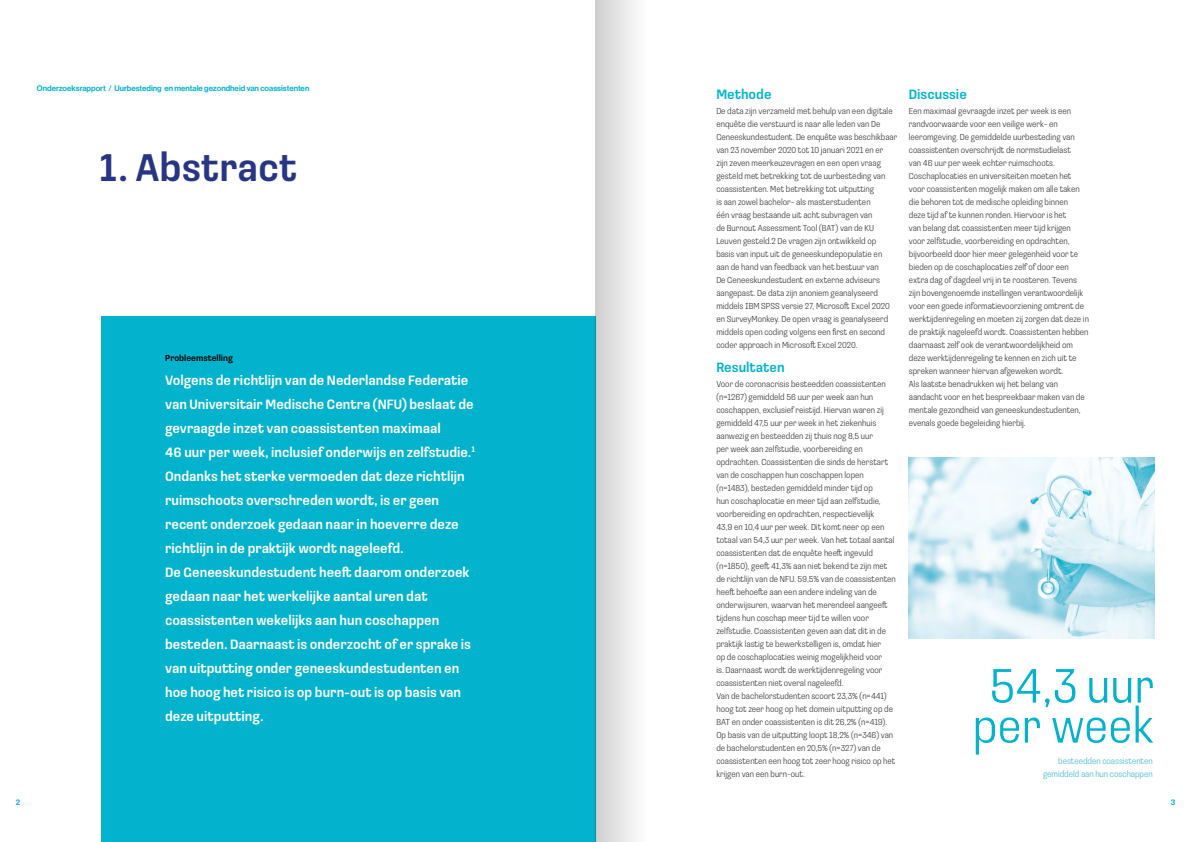
<style>
.page{position:relative;width:1191px;height:842px;background:#fff}
.page>*{position:absolute;margin:0;border:0;box-sizing:border-box;transform-origin:0 0}
.t1{font:300 50px/40px "Loos Condensed";color:#03b3cd;text-align:center}
.t2{font:500 40px "Loos Condensed";color:#283583}
.t3{font:500 14px/24px "Loos Condensed";color:#fff}
.t4{font:500 14px "Loos Condensed";color:#03b3cd}
.t5{font:300 9px/13px "Loos Condensed";color:#3c3c3b}
.t6{font:300 9px/13px "Loos Condensed";color:#49bad2;text-align:right}
.t7{font:500 9px "Loos Condensed";color:#000}
.t8{font:8px "N Haas Grotesk DS Pro 65 Md";color:#03b3cd}
</style>
<div class="page">
<div style="left:101px;top:316px;width:494px;height:526px;background:#03b3cd"></div>
<img style="left:909px;top:458px;width:245px;height:180px">
<div style="left:595px;top:0;width:85px;height:842px;background:linear-gradient(to right,#d6d6d6,#fff)"></div>
<p class="t8" style="left:37px;top:84px;width:274px">Onderzoeksrapport / Uurbesteding en mentale gezondheid van coassistenten</p>
<h2 class="t2" style="left:99px;top:139px;width:200px">1. Abstract</h2>
<p class="t7" style="left:165px;top:352px;width:69px">Probleemstelling</p>
<p class="t3" style="left:165px;top:368px;width:311px">Volgens de richtlijn van de Nederlandse Federatie van Universitair Medische Centra (NFU) beslaat de gevraagde inzet van coassistenten maximaal<br>46 uur per week, inclusief onderwijs en zelfstudie.<sup>1<br></sup>Ondanks het sterke vermoeden dat deze richtlijn ruimschoots overschreden wordt, is er geen recent onderzoek gedaan naar in hoeverre deze richtlijn in de praktijk wordt nageleefd.<br>De Geneeskundestudent heeft daarom onderzoek gedaan naar het werkelijke aantal uren dat coassistenten wekelijks aan hun coschappen besteden. Daarnaast is onderzocht of er sprake is van uitputting onder geneeskundestudenten en hoe hoog het risico is op burn-out is op basis van deze uitputting.</p>
<h3 class="t4" style="left:716px;top:85px;width:57px">Methode</h3>
<p class="t5" style="left:716px;top:104px;width:182px">De data zijn verzameld met behulp van een digitale enquête die verstuurd is naar alle leden van De Geneeskundestudent. De enquête was beschikbaar van 23 november 2020 tot 10 januari 2021 en er<br>zijn zeven meerkeuzevragen en een open vraag gesteld met betrekking tot de uurbesteding van coassistenten. Met betrekking tot uitputting<br>is aan zowel bachelor- als masterstudenten<br>één vraag bestaande uit acht subvragen van<br>de Burnout Assessment Tool (BAT) van de KU Leuven gesteld.2 De vragen zijn ontwikkeld op<br>basis van input uit de geneeskundepopulatie en<br>aan de hand van feedback van het bestuur van<br>De Geneeskundestudent en externe adviseurs aangepast. De data zijn anoniem geanalyseerd middels IBM SPSS versie 27, Microsoft Excel 2020 en SurveyMonkey. De open vraag is geanalyseerd middels open coding volgens een first en second coder approach in Microsoft Excel 2020.</p>
<h3 class="t4" style="left:716px;top:357px;width:70px">Resultaten</h3>
<p class="t5" style="left:716px;top:377px;width:181px">Voor de coronacrisis besteedden coassistenten (n=1267) gemiddeld 56 uur per week aan hun coschappen, exclusief reistijd. Hiervan waren zij gemiddeld 47,5 uur per week in het ziekenhuis aanwezig en besteedden zij thuis nog 8,5 uur<br>per week aan zelfstudie, voorbereiding en opdrachten. Coassistenten die sinds de herstart van de coschappen hun coschappen lopen (n=1483), besteden gemiddeld minder tijd op<br>hun coschaplocatie en meer tijd aan zelfstudie, voorbereiding en opdrachten, respectievelijk<br>43,9 en 10,4 uur per week. Dit komt neer op een totaal van 54,3 uur per week. Van het totaal aantal coassistenten dat de enquête heeft ingevuld (n=1850), geeft 41,3% aan niet bekend te zijn met de richtlijn van de NFU. 59,5% van de coassistenten heeft behoefte aan een andere indeling van de onderwijsuren, waarvan het merendeel aangeeft tijdens hun coschap meer tijd te willen voor zelfstudie. Coassistenten geven aan dat dit in de praktijk lastig te bewerkstelligen is, omdat hier<br>op de coschaplocaties weinig mogelijkheid voor<br>is. Daarnaast wordt de werktijdenregeling voor coassistenten niet overal nageleefd.<br>Van de bachelorstudenten scoort 23,3% (n=441) hoog tot zeer hoog op het domein uitputting op de BAT en onder coassistenten is dit 26,2% (n=419).<br>Op basis van de uitputting loopt 18,2% (n=346) van de bachelorstudenten en 20,5% (n=327) van de coassistenten een hoog tot zeer hoog risico op het krijgen van een burn-out.</p>
<h3 class="t4" style="left:909px;top:85px;width:60px">Discussie</h3>
<p class="t5" style="left:909px;top:104px;width:182px">Een maximaal gevraagde inzet per week is een randvoorwaarde voor een veilige werk- en leeromgeving. De gemiddelde uurbesteding van coassistenten overschrijdt de normstudielast<br>van 46 uur per week echter ruimschoots.<br>Coschaplocaties en universiteiten moeten het voor coassistenten mogelijk maken om alle taken die behoren tot de medische opleiding binnen<br>deze tijd af te kunnen ronden. Hiervoor is het<br>van belang dat coassistenten meer tijd krijgen voor zelfstudie, voorbereiding en opdrachten, bijvoorbeeld door hier meer gelegenheid voor te bieden op de coschaplocaties zelf of door een extra dag of dagdeel vrij in te roosteren. Tevens zijn bovengenoemde instellingen verantwoordelijk voor een goede informatievoorziening omtrent de werktijdenregeling en moeten zij zorgen dat deze in de praktijk nageleefd wordt. Coassistenten hebben daarnaast zelf ook de verantwoordelijkheid om deze werktijdenregeling te kennen en zich uit te spreken wanneer hiervan afgeweken wordt.<br>Als laatste benadrukken wij het belang van aandacht voor en het bespreekbaar maken van de mentale gezondheid van geneeskundestudenten, evenals goede begeleiding hierbij.</p>
<h1 class="t1" style="left:972px;top:664px;width:183px">54,3 uur per week</h1>
<p class="t6" style="left:1043px;top:754px;width:111px">besteedden coassistenten gemiddeld aan hun coschappen</p>
<p class="t8" style="left:16px;top:797px;width:6px">2</p>
<p class="t8" style="left:1170px;top:797px;width:6px">3</p>
</div>
